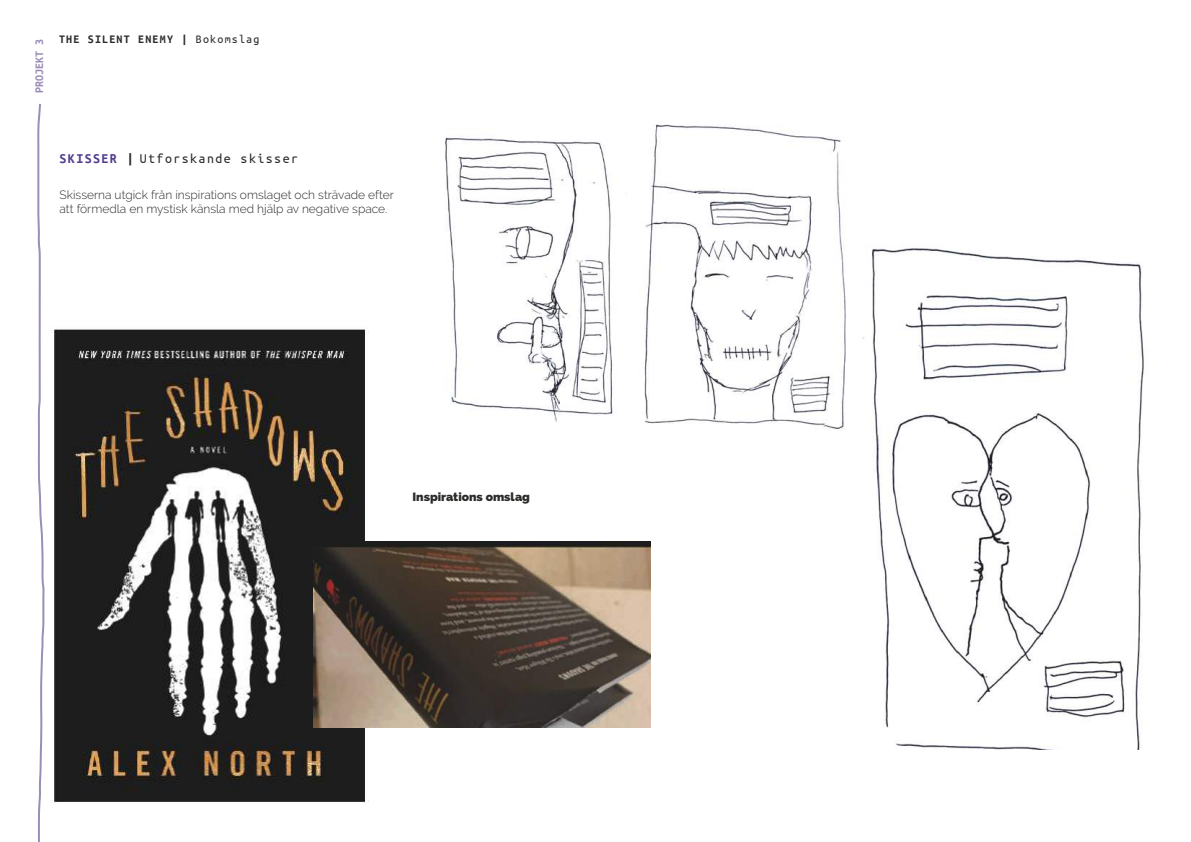
<style>
.page{position:relative;width:1191px;height:842px;background:#fff}
.page>*{position:absolute;margin:0;border:0;box-sizing:border-box;transform-origin:0 0}
.t1{font:14px "Ubuntu Mono";letter-spacing:.1em;color:#2b2b2a}
.t2{font:300 12px/14.4px "Raleway";color:#2b2b2a}
.t3{font:700 12px "Ubuntu Mono";letter-spacing:.1em;color:#2b2b2a}
.t4{font:800 12px "Raleway";color:#2b2b2a}
.t5{font:700 12px "Ubuntu Mono";color:#9b8db7}
.s1{font-weight:400}
.s2{font-weight:700;color:#523d8e}
.s3{font-weight:700}
</style>
<div class="page">
<svg style="left:37px;top:103px;width:8px;height:739px"></svg>
<img style="left:52px;top:329px;width:317px;height:473px">
<img style="left:313px;top:541px;width:338px;height:186px">
<img style="left:445px;top:137px;width:168px;height:285px">
<img style="left:644px;top:124px;width:202px;height:306px">
<img style="left:863px;top:248px;width:281px;height:502px">
<p class="t5" style="left:33px;top:93px;width:55px;rotate:-90deg">PROJEKT 3</p>
<p class="t3" style="left:59px;top:33px;width:202px">THE SILENT ENEMY | <span class="s1">Bokomslag</span></p>
<p class="t1" style="left:60px;top:151px;width:240px"><span class="s2">SKISSER</span> <span class="s3">|</span> Utforskande skisser</p>
<p class="t2" style="left:60px;top:187px;width:336px">Skisserna utgick från inspirations omslaget och strävade efter att förmedla en mystisk känsla med hjälp av negative space.</p>
<p class="t4" style="left:412px;top:490px;width:119px">Inspirations omslag</p>
</div>
